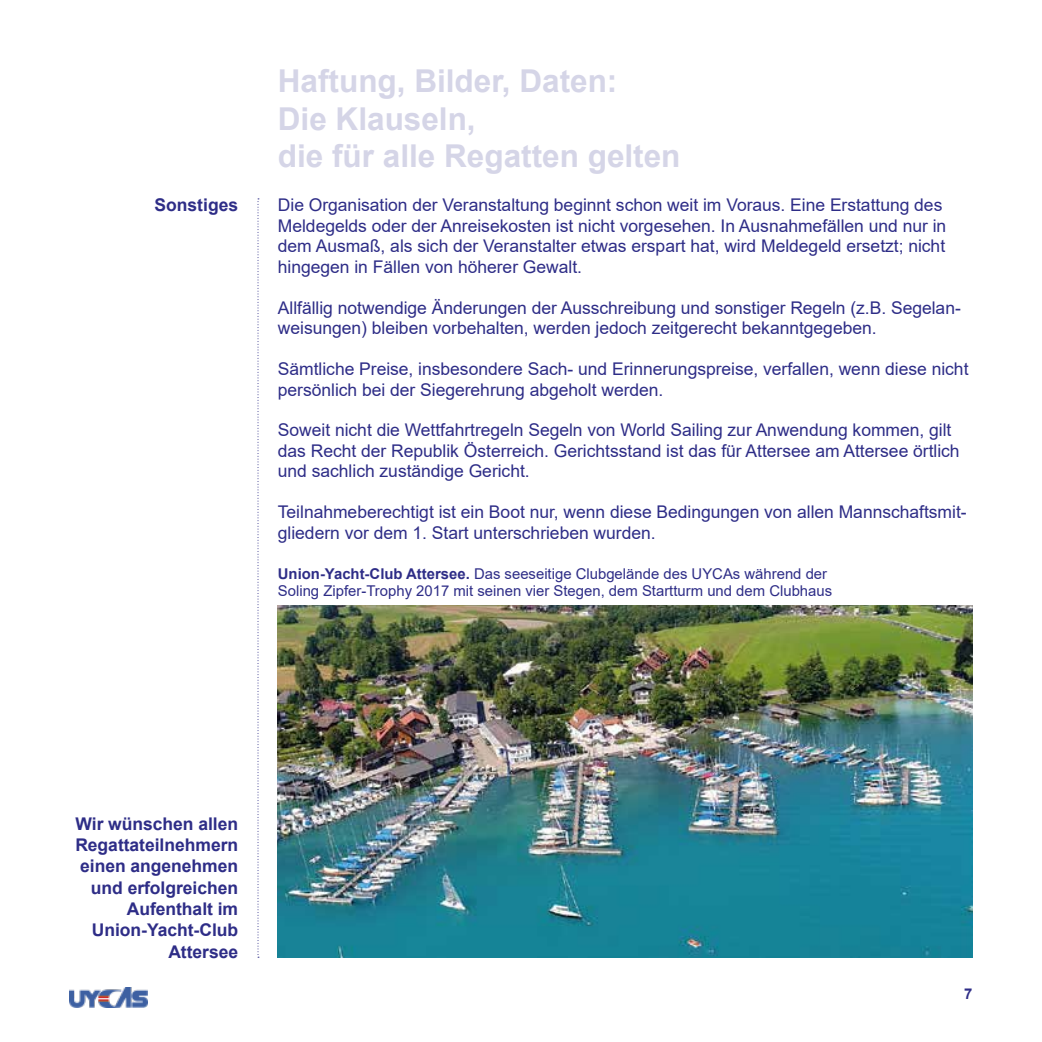
<style>
.page{position:relative;width:1042px;height:1042px;background:#fff}
.page>*{position:absolute;margin:0;border:0;box-sizing:border-box;transform-origin:0 0}
.t1{font:700 31.5px/37.8px "Arial";color:#d5d5e7}
.t2{font:17.5px/20.5px "Arial";color:#2e2d87}
.t3{font:700 17.5px/21.3px "Arial";color:#2e2d87;text-align:right}
.t4{font:14.88px/17.5px "Arial";color:#2e2d87}
.t5{font:700 14.88px "Arial";color:#2e2d87}
.s1{font-weight:700}
</style>
<div class="page">
<svg style="left:258px;top:198px;width:1px;height:760px"></svg>
<img style="left:69px;top:987px;width:78px;height:20px">
<img style="left:278px;top:606px;width:694px;height:351px">
<p class="t3" style="left:154px;top:195px;width:85px">Sonstiges</p>
<h1 class="t1" style="left:278px;top:62px;width:404px">Haftung, Bilder, Daten:<br>Die Klauseln,<br>die für alle Regatten gelten</h1>
<p class="t2" style="left:278px;top:195px;width:670px">Die Organisation der Veranstaltung beginnt schon weit im Voraus. Eine Erstattung des Meldegelds oder der Anreisekosten ist nicht vorgesehen. In Ausnahmefällen und nur in dem Ausmaß, als sich der Veranstalter etwas erspart hat, wird Meldegeld ersetzt; nicht hingegen in Fällen von höherer Gewalt.</p>
<p class="t2" style="left:278px;top:297px;width:684px">Allfällig notwendige Änderungen der Ausschreibung und sonstiger Regeln (z.B. Segelan&shy;weisungen) bleiben vorbehalten, werden jedoch zeitgerecht bekanntgegeben.</p>
<p class="t2" style="left:278px;top:358px;width:692px">Sämtliche Preise, insbesondere Sach- und Erinnerungspreise, verfallen, wenn diese nicht persönlich bei der Siegerehrung abgeholt werden.</p>
<p class="t2" style="left:278px;top:420px;width:683px">Soweit nicht die Wettfahrtregeln Segeln von World Sailing zur Anwendung kommen, gilt das Recht der Republik Österreich. Gerichtsstand ist das für Attersee am Attersee örtlich und sachlich zuständige Gericht.</p>
<p class="t2" style="left:278px;top:502px;width:690px">Teilnahmeberechtigt ist ein Boot nur, wenn diese Bedingungen von allen Mannschaftsmit&shy;gliedern vor dem 1. Start unterschrieben wurden.</p>
<p class="t4" style="left:278px;top:565px;width:556px"><span class="s1">Union-Yacht-Club Attersee.</span> Das seeseitige Clubgelände des UYCAs während der<br>Soling Zipfer-Trophy 2017 mit seinen vier Stegen, dem Startturm und dem Clubhaus</p>
<p class="t3" style="left:75px;top:813px;width:164px">Wir wünschen allen<br>Regattateilnehmern einen angenehmen und erfolgreichen<br>Aufenthalt im<br>Union-Yacht-Club<br>Attersee</p>
<p class="t5" style="left:964px;top:983px;width:10px">7</p>
</div>
